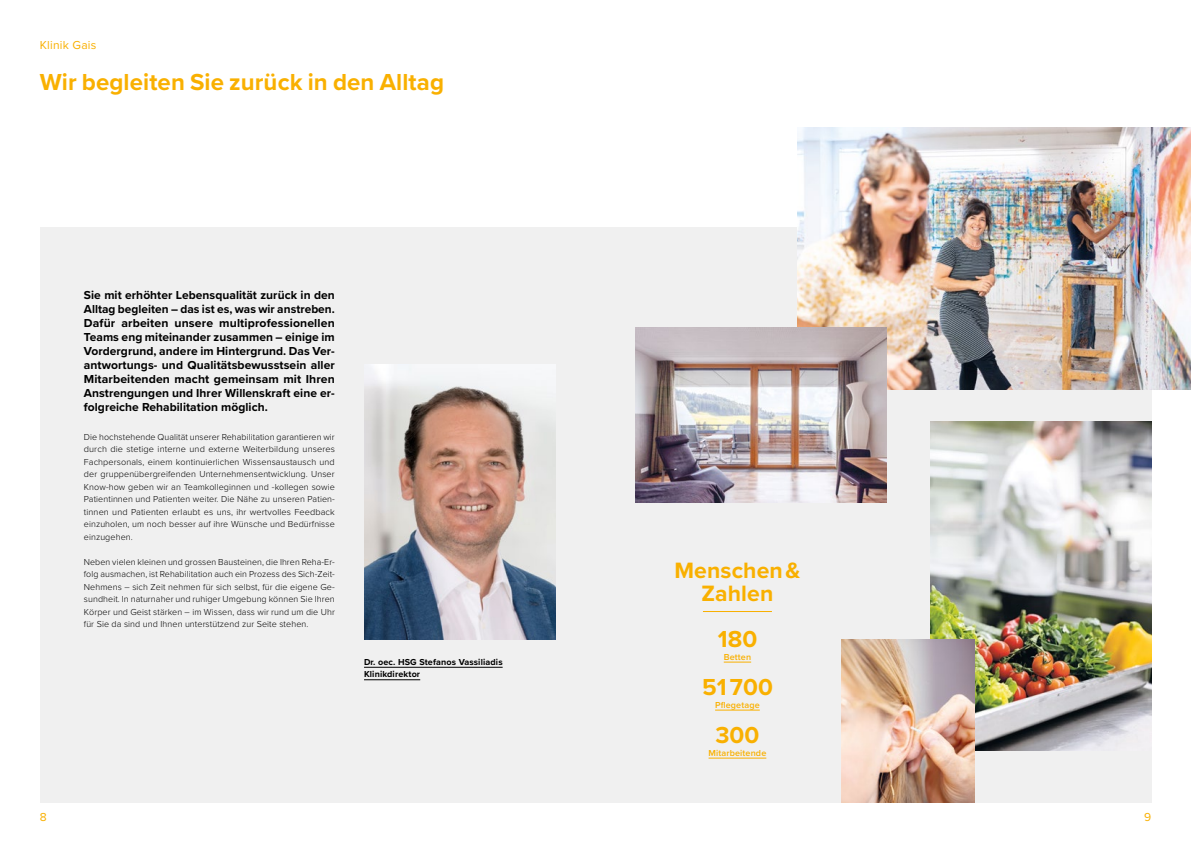
<style>
.page{position:relative;width:1191px;height:842px;background:#fff}
.page>*{position:absolute;margin:0;border:0;box-sizing:border-box;transform-origin:0 0}
.t1{font:700 24px "Proxima Nova";letter-spacing:.005em;color:#f9b000}
.t2{font:700 23px/23px "Proxima Nova";letter-spacing:.005em;color:#f9b000;text-align:center}
.t3{font:700 12px/14px "Proxima Nova";letter-spacing:.005em;color:#000;text-align:justify}
.t4{font:12px "Proxima Nova";letter-spacing:.02em;color:#f9b000}
.t5{font:300 9px/12.5px "Proxima Nova";letter-spacing:.01em;color:#000;text-align:justify}
.t6{font:700 9px/12.5px "Proxima Nova";letter-spacing:.015em;color:#000}
.t7{font:600 9px "Proxima Nova";letter-spacing:.015em;color:#f9b000}
</style>
<div class="page">
<div style="left:40px;top:227px;width:1111px;height:575px;background:#f0f0f0"></div>
<img style="left:364px;top:365px;width:192px;height:275px">
<hr style="left:364px;top:667px;width:138px;height:1px;background:#000">
<hr style="left:364px;top:680px;width:56px;height:1px;background:#000">
<img style="left:797px;top:127px;width:394px;height:263px">
<img style="left:930px;top:421px;width:221px;height:330px">
<img style="left:635px;top:327px;width:251px;height:175px">
<img style="left:842px;top:640px;width:132px;height:162px">
<svg style="left:723px;top:662px;width:28px;height:1px"></svg>
<hr style="left:715px;top:710px;width:45px;height:1px;background:#f9b000">
<hr style="left:708px;top:758px;width:58px;height:1px;background:#f9b000">
<hr style="left:703px;top:611px;width:69px;height:1px;background:#f9b000">
<h3 class="t4" style="left:40px;top:36px;width:58px">Klinik Gais</h3>
<h1 class="t1" style="left:40px;top:64px;width:406px">Wir begleiten Sie zurück in den Alltag</h1>
<p class="t3" style="left:84px;top:287px;width:252px">Sie mit erhöhter Lebensqualität zurück in den Alltag begleiten – das ist es, was wir anstreben.<br>Dafür arbeiten unsere multiprofessionellen Teams eng miteinander zusammen – einige im Vordergrund, andere im Hintergrund. Das Ver&shy;antwortungs- und Qualitätsbewusstsein aller Mitarbeitenden macht gemeinsam mit Ihren Anstrengungen und Ihrer Willenskraft eine er&shy;folgreiche Rehabilitation möglich.</p>
<p class="t5" style="left:84px;top:430px;width:253px">Die hochstehende Qualität unserer Rehabilitation garantieren wir durch die stetige interne und externe Weiterbildung unseres Fachpersonals, einem kontinuierlichen Wissensaustausch und der gruppenübergreifenden Unternehmensentwicklung. Unser Know-how geben wir an Teamkolleginnen und -kollegen sowie Patientinnen und Patienten weiter. Die Nähe zu unseren Patien&shy;tinnen und Patienten erlaubt es uns, ihr wertvolles Feedback einzuholen, um noch besser auf ihre Wünsche und Bedürfnisse einzugehen.</p>
<p class="t5" style="left:84px;top:555px;width:253px">Neben vielen kleinen und grossen Bausteinen, die Ihren Reha-Er&shy;folg ausmachen, ist Rehabilitation auch ein Prozess des Sich-Zeit-Nehmens – sich Zeit nehmen für sich selbst, für die eigene Ge&shy;sundheit. In naturnaher und ruhiger Umgebung können Sie Ihren Körper und Geist stärken – im Wissen, dass wir rund um die Uhr für Sie da sind und Ihnen unterstützend zur Seite stehen.</p>
<p class="t6" style="left:364px;top:655px;width:140px">Dr. oec. HSG Stefanos Vassiliadis<br>Klinikdirektor</p>
<h2 class="t2" style="left:674px;top:558px;width:127px">Menschen &amp;<br>Zahlen</h2>
<h1 class="t1" style="left:717px;top:621px;width:41px">180</h1>
<p class="t7" style="left:723px;top:650px;width:29px">Betten</p>
<h1 class="t1" style="left:702px;top:669px;width:72px">51 700</h1>
<p class="t7" style="left:715px;top:698px;width:46px">Pflegetage</p>
<h1 class="t1" style="left:715px;top:717px;width:46px">300</h1>
<p class="t7" style="left:708px;top:746px;width:59px">Mitarbeitende</p>
<h3 class="t4" style="left:40px;top:807px;width:8px">8</h3>
<h3 class="t4" style="left:1144px;top:807px;width:9px">9</h3>
</div>
